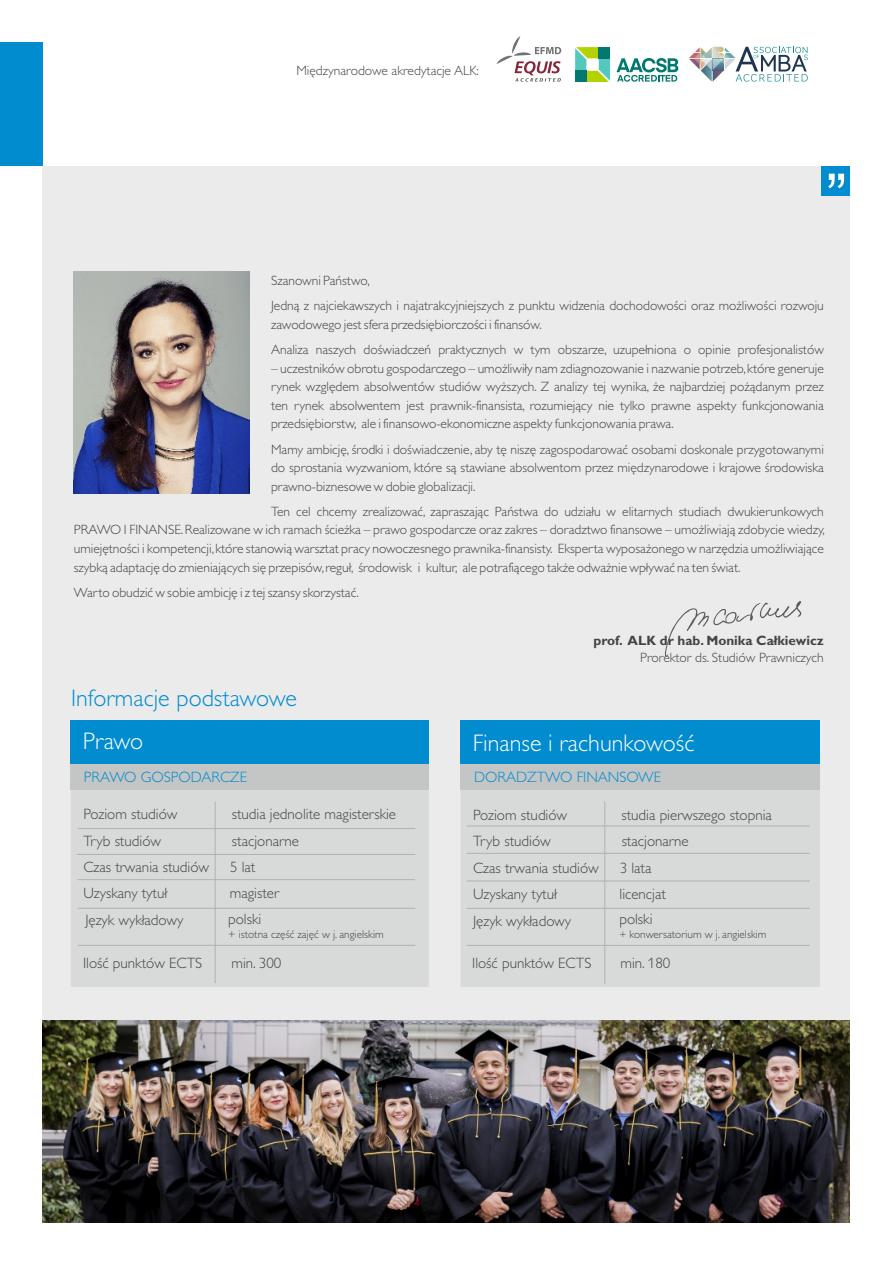
<style>
.page{position:relative;width:893px;height:1263px;background:#fff}
.page>*{position:absolute;margin:0;border:0;box-sizing:border-box;transform-origin:0 0}
.t1{font:62.4px "Arial";color:#fefefe}
.t2{font:300 24px "Gill Sans Alt One";color:#fefefe}
.t3{font:300 24px "Gill Sans Alt One";color:#008ccf}
.t4{font:300 15px "Gill Sans Alt One";color:#444}
.t5{font:300 15px "Gill Sans Alt One";color:#008ccf}
.t6{font:300 13.5px/18.6px "Gill Sans Alt One";color:#444;text-align:justify}
.t7{font:700 13.5px "Gill Sans";color:#444}
.t8{font:300 11.25px "Gill Sans Alt One";color:#444}
.s1{font-size:10.5px}
</style>
<div class="page">
<div style="left:43px;top:166px;width:807px;height:1056px;background:#ebebeb"></div>
<img style="left:43px;top:1020px;width:807px;height:202px">
<div style="left:0;top:42px;width:43px;height:124px;background:#008ccf"></div>
<svg style="left:664px;top:601px;width:138px;height:56px"></svg>
<div style="left:70px;top:753px;width:359px;height:234px;background:#d8d9d9"></div>
<hr style="left:215px;top:801px;width:1px;height:182px;background:#b1b1b2">
<hr style="left:78px;top:945px;width:337px;height:1px;background:#b1b1b2">
<hr style="left:78px;top:908px;width:337px;height:1px;background:#b1b1b2">
<hr style="left:78px;top:879px;width:337px;height:1px;background:#b1b1b2">
<hr style="left:78px;top:828px;width:337px;height:1px;background:#b1b1b2">
<hr style="left:77px;top:854px;width:338px;height:1px;background:#b1b1b2">
<div style="left:460px;top:789px;width:360px;height:198px;background:#d8d9d9"></div>
<hr style="left:604px;top:801px;width:1px;height:183px;background:#b1b1b2">
<hr style="left:467px;top:945px;width:343px;height:1px;background:#b1b1b2">
<hr style="left:467px;top:908px;width:343px;height:1px;background:#b1b1b2">
<hr style="left:467px;top:880px;width:343px;height:1px;background:#b1b1b2">
<hr style="left:467px;top:853px;width:343px;height:1px;background:#b1b1b2">
<hr style="left:467px;top:825px;width:343px;height:1px;background:#b1b1b2">
<div style="left:71px;top:720px;width:358px;height:44px;background:#008ccf"></div>
<div style="left:460px;top:720px;width:360px;height:44px;background:#008ccf"></div>
<div style="left:71px;top:764px;width:358px;height:25px;background:#c4c5c5"></div>
<div style="left:460px;top:764px;width:360px;height:25px;background:#c4c5c5"></div>
<img style="left:73px;top:272px;width:177px;height:221px">
<div style="left:821px;top:166px;width:29px;height:30px;background:#008ccf"></div>
<svg style="left:497px;top:36px;width:64px;height:46px"></svg>
<svg style="left:689px;top:47px;width:119px;height:35px"></svg>
<svg style="left:575px;top:47px;width:35px;height:35px"></svg>
<div style="left:575px;top:71px;width:11px;height:11px;background:#037870"></div>
<svg style="left:616px;top:58px;width:62px;height:24px"></svg>
<p class="t6" style="left:296px;top:63px;width:184px">Międzynarodowe akredytacje ALK:</p>
<h1 class="t1" style="left:826px;top:135px;width:22px">„</h1>
<p class="t6" style="left:271px;top:270px;width:554px;line-height:25px">Szanowni Państwo,<br>Jedną z najciekawszych i najatrakcyjniejszych z punktu widzenia dochodowości oraz możliwości rozwoju</p>
<p class="t6" style="left:271px;top:313px;width:554px;line-height:25px">zawodowego jest sfera przedsiębiorczości i finansów.<br>Analiza naszych doświadczeń praktycznych w tym obszarze, uzupełniona o opinie profesjonalistów</p>
<p class="t6" style="left:271px;top:360px;width:554px">– uczestników obrotu gospodarczego – umożliwiły nam zdiagnozowanie i nazwanie potrzeb,które generuje rynek względem absolwentów studiów wyższych. Z analizy tej wynika, że najbardziej pożądanym przez ten rynek absolwentem jest prawnik-finansista, rozumiejący nie tylko prawne aspekty funkcjonowania przedsiębiorstw, ale i finansowo-ekonomiczne aspekty funkcjonowania prawa.</p>
<p class="t6" style="left:271px;top:441px;width:554px">Mamy ambicję, środki i doświadczenie, aby tę niszę zagospodarować osobami doskonale przygotowanymi do sprostania wyzwaniom, które są stawiane absolwentom przez międzynarodowe i krajowe środowiska prawno-biznesowe w dobie globalizacji.</p>
<p class="t6" style="left:74px;top:503px;width:753px;text-indent:197px">Ten cel chcemy zrealizować, zapraszając Państwa do udziału w elitarnych studiach dwukierunkowych PRAWO I FINANSE.Realizowane w ich ramach ścieżka – prawo gospodarcze oraz zakres – doradztwo finansowe – umożliwiają zdobycie wiedzy, umiejętności i kompetencji,które stanowią warsztat pracy nowoczesnego prawnika-finansisty. Eksperta wyposażonego w narzędzia umożliwiające szybką adaptację do zmieniających się przepisów,reguł, środowisk i kultur, ale potrafiącego także odważnie wpływać na ten świat.</p>
<p class="t6" style="left:74px;top:584px;width:286px">Warto obudzić w sobie ambicję i z tej szansy skorzystać.</p>
<p class="t7" style="left:593px;top:635px;width:232px">prof. ALK dr hab. Monika Całkiewicz</p>
<p class="t6" style="left:640px;top:649px;width:185px">Prorektor ds. Studiów Prawniczych</p>
<h2 class="t3" style="left:71px;top:689px;width:227px">Informacje podstawowe</h2>
<h2 class="t2" style="left:83px;top:733px;width:62px">Prawo</h2>
<h2 class="t2" style="left:473px;top:734px;width:223px">Finanse i rachunkowość</h2>
<p class="t5" style="left:84px;top:772px;width:165px">PRAWO GOSPODARCZE</p>
<p class="t5" style="left:474px;top:772px;width:189px">DORADZTWO FINANSOWE</p>
<p class="t4" style="left:83px;top:809px;width:96px">Poziom studiów</p>
<p class="t4" style="left:232px;top:809px;width:166px">studia jednolite magisterskie</p>
<p class="t4" style="left:83px;top:835px;width:79px">Tryb studiów</p>
<p class="t4" style="left:232px;top:835px;width:69px">stacjonarne</p>
<p class="t4" style="left:83px;top:862px;width:127px">Czas trwania studiów</p>
<p class="t4" style="left:230px;top:862px;width:27px">5 lat</p>
<p class="t4" style="left:83px;top:888px;width:85px">Uzyskany tytuł</p>
<p class="t4" style="left:230px;top:888px;width:51px">magister</p>
<p class="t4" style="left:473px;top:809px;width:96px">Poziom studiów</p>
<p class="t4" style="left:621px;top:809px;width:152px">studia pierwszego stopnia</p>
<p class="t4" style="left:473px;top:836px;width:79px">Tryb studiów</p>
<p class="t4" style="left:622px;top:836px;width:69px">stacjonarne</p>
<p class="t4" style="left:473px;top:862px;width:127px">Czas trwania studiów</p>
<p class="t4" style="left:620px;top:862px;width:33px">3 lata</p>
<p class="t4" style="left:473px;top:889px;width:85px">Uzyskany tytuł</p>
<p class="t4" style="left:619px;top:889px;width:48px">licencjat</p>
<p class="t4" style="left:473px;top:915px;width:99px">Język wykładowy</p>
<p class="t4" style="left:228px;top:914px;width:35px">polski</p>
<p class="t8" style="left:228px;top:930px;width:157px">+ istotna część zajęć w j. angielskim</p>
<p class="t4" style="left:85px;top:914px;width:99px">Język wykładowy</p>
<p class="t4" style="left:619px;top:914px;width:35px">polski</p>
<p class="t8" style="left:619px;top:930px;width:149px"><span class="s1">+</span> konwersatorium w j. angielskim</p>
<p class="t4" style="left:472px;top:958px;width:121px">Ilość punktów ECTS</p>
<p class="t4" style="left:621px;top:958px;width:51px">min. 180</p>
<p class="t4" style="left:83px;top:957px;width:121px">Ilość punktów ECTS</p>
<p class="t4" style="left:231px;top:957px;width:51px">min. 300</p>
</div>
